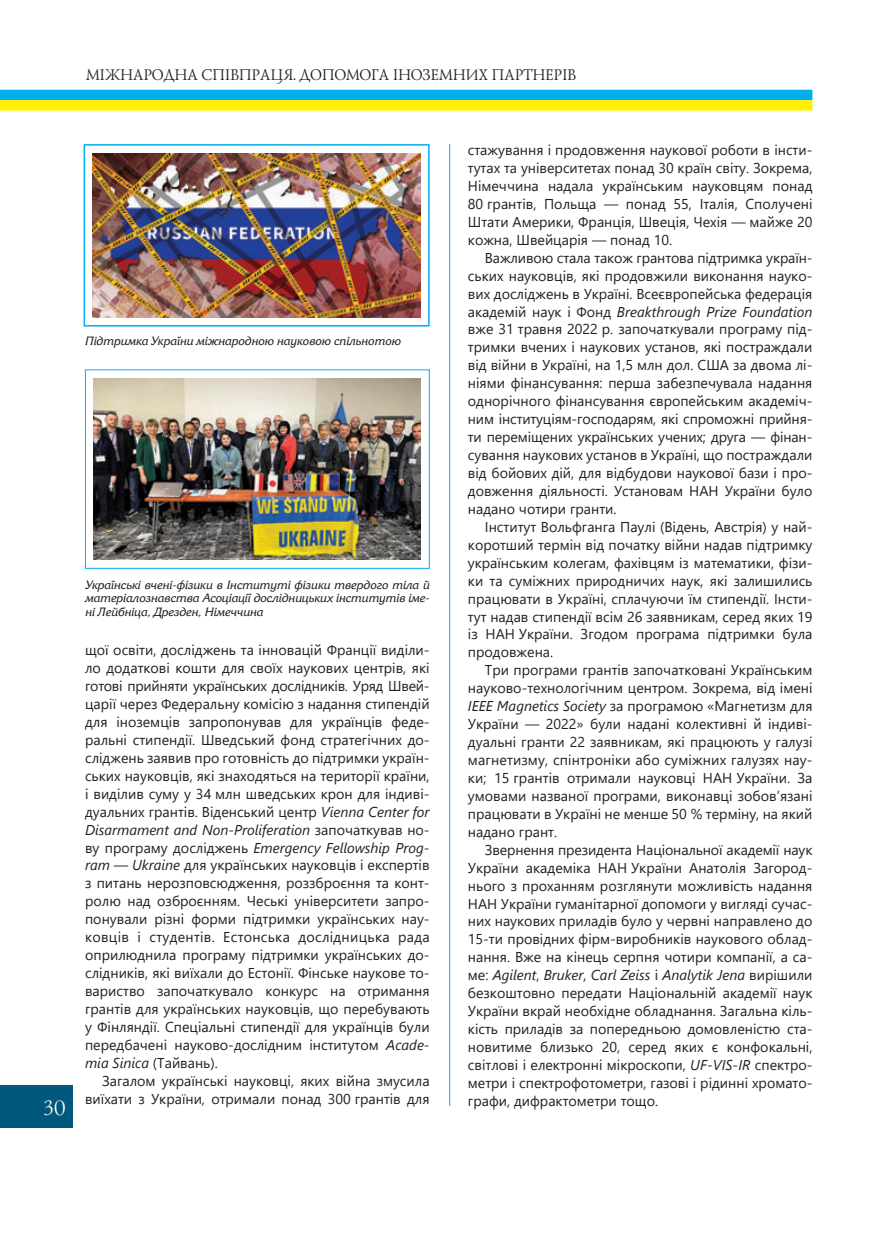
<style>
.page{position:relative;width:872px;height:1234px;background:#fff}
.page>*{position:absolute;margin:0;border:0;box-sizing:border-box;transform-origin:0 0}
.t1{font:21px "Lazurski C";color:#fff}
.t2{font:15.75px "Lazurski C";color:#231f20}
.t3{font:14.25px/18px "Segoe UI";color:#231f20;text-align:justify}
.t4{font:italic 12px/13.5px "Friz Quadrata C";color:#231f20;text-align:justify}
.s1{font-style:italic}
</style>
<div class="page">
<div style="left:0;top:1084px;width:73px;height:43px;background:#00597d"></div>
<div style="left:0;top:90px;width:812px;height:10px;background:#00aeef"></div>
<div style="left:0;top:100px;width:812px;height:11px;background:#fff101"></div>
<hr style="left:449px;top:144px;width:1px;height:961px;background:#00aeef">
<img style="left:94px;top:378px;width:327px;height:181px">
<img style="left:93px;top:153px;width:327px;height:164px">
<div style="left:84px;top:144px;width:345px;height:182px;border:2px solid #00aeef"></div>
<p class="t2" style="left:85px;top:68px;width:492px">МІЖНАРОДНА СПІВПРАЦЯ. ДОПОМОГА ІНОЗЕМНИХ ПАРТНЕРІВ</p>
<p class="t4" style="left:85px;top:335px;width:317px">Підтримка України міжнародною науковою спільнотою</p>
<h1 class="t1" style="left:42px;top:1097px;width:24px">30</h1>
<p class="t4" style="left:85px;top:578px;width:346px">Українські вчені-фізики в Інституті фізики твердого тіла й матеріалознавства Асоціації дослідницьких інститутів іме&shy;ні Лейбніца, Дрезден, Німеччина</p>
<p class="t3" style="left:85px;top:640px;width:346px">щої освіти, досліджень та інновацій Франції виділи&shy;ло додаткові кошти для своїх наукових центрів, які готові прийняти українських дослідників. Уряд Швей&shy;царії через Федеральну комісію з надання стипендій для іноземців запропонував для українців феде&shy;ральні стипендії. Шведський фонд стратегічних до&shy;сліджень заявив про готовність до підтримки україн&shy;ських науковців, які знаходяться на території країни, і виділив суму у 34 млн шведських крон для індиві&shy;дуальних грантів. Віденський центр <span class="s1">Vienna Center for Disarmament and Non-Proliferation</span> започаткував но&shy;ву програму досліджень <span class="s1">Emergency Fellowship Prog&shy;ram — Ukraine</span> для українських науковців і експертів з питань нерозповсюдження, роззброєння та конт&shy;ролю над озброєнням. Чеські університети запро&shy;понували різні форми підтримки українських нау&shy;ковців і студентів. Естонська дослідницька рада оприлюднила програму підтримки українських до&shy;слідників, які виїхали до Естонії. Фінське наукове то&shy;вариство започаткувало конкурс на отримання грантів для українських науковців, що перебувають у Фінляндії. Спеціальні стипендії для українців були передбачені науково-дослідним інститутом <span class="s1">Aca de&shy;mia Sinica</span> (Тайвань).</p>
<p class="t3" style="left:85px;top:1070px;width:346px;text-align:right">Загалом українські науковці, яких війна змусила виїхати з України, отримали понад 300 грантів для</p>
<p class="t3" style="left:468px;top:140px;width:346px">стажування і продовження наукової роботи в інсти&shy;тутах та університетах понад 30 країн світу. Зокрема, Німеччина надала українським науковцям понад 80 грантів, Польща — понад 55, Італія, Сполучені Штати Америки, Франція, Швеція, Чехія — майже 20 кожна, Швейцарія — понад 10.</p>
<p class="t3" style="left:468px;top:248px;width:346px;text-indent:17px">Важливою стала також грантова підтримка україн&shy;ських науковців, які продовжили виконання науко&shy;вих досліджень в Україні. Всеєвропейська федерація академій наук і Фонд <span class="s1">Breakthrough Prize Foun dation </span>вже 31 травня 2022 р. започаткували програму під&shy;тримки вчених і наукових установ, які постраждали від війни в Україні, на 1,5 млн дол. США за двома лі&shy;ніями фінансування: перша забезпечувала надання однорічного фінансування європейським академіч&shy;ним інституціям-господарям, які спроможні прийня&shy;ти переміщених українських учених; друга — фінан&shy;сування наукових установ в Україні, що постраждали від бойових дій, для відбудови наукової бази і про&shy;довження діяльності. Установам НАН України було надано чотири гранти.</p>
<p class="t3" style="left:468px;top:517px;width:346px;text-indent:17px">Інститут Вольфганга Паулі (Відень, Австрія) у най&shy;коротший термін від початку війни надав підтримку українським колегам, фахівцям із математики, фізи&shy;ки та суміжних природничих наук, які залишились працювати в Україні, сплачуючи їм стипендії. Інсти&shy;тут надав стипендії всім 26 заявникам, серед яких 19 із НАН України. Згодом програма підтримки була продовжена.</p>
<p class="t3" style="left:468px;top:660px;width:346px;text-indent:17px">Три програми грантів започатковані Українським науково-технологічним центром. Зокрема, від імені <span class="s1">IEEE Magnetics Society</span> за програмою «Магнетизм для України — 2022» були надані колективні й індиві&shy;дуальні гранти 22 заявникам, які працюють у галузі магнетизму, спінтроніки або суміжних галузях нау&shy;ки; 15 грантів отримали науковці НАН України. За умовами названої програми, виконавці зобов’язані працювати в Україні не менше 50 % терміну, на який надано грант.</p>
<p class="t3" style="left:468px;top:839px;width:346px;text-indent:17px">Звернення президента Національної академії наук України академіка НАН України Анатолія Загород&shy;нього з проханням розглянути можливість надання НАН України гуманітарної допомоги у вигляді сучас&shy;них наукових приладів було у червні направлено до 15-ти провідних фірм-виробників наукового облад&shy;нання. Вже на кінець серпня чотири компанії, а са&shy;ме: <span class="s1">Agilent</span>, <span class="s1">Bruker</span>, <span class="s1">Carl Zeiss</span> і <span class="s1">Analytik Jena</span> вирішили безкоштовно передати Національній академії наук України вкрай необхідне обладнання. Загальна кіль&shy;кість приладів за попередньою домовленістю ста&shy;новитиме близько 20, серед яких є конфокальні, світлові і електронні мікроскопи, <span class="s1">UF-VIS-IR</span> спектро&shy;метри і спектрофотометри, газові і рідинні хромато&shy;графи, дифрактометри тощо.</p>
</div>
